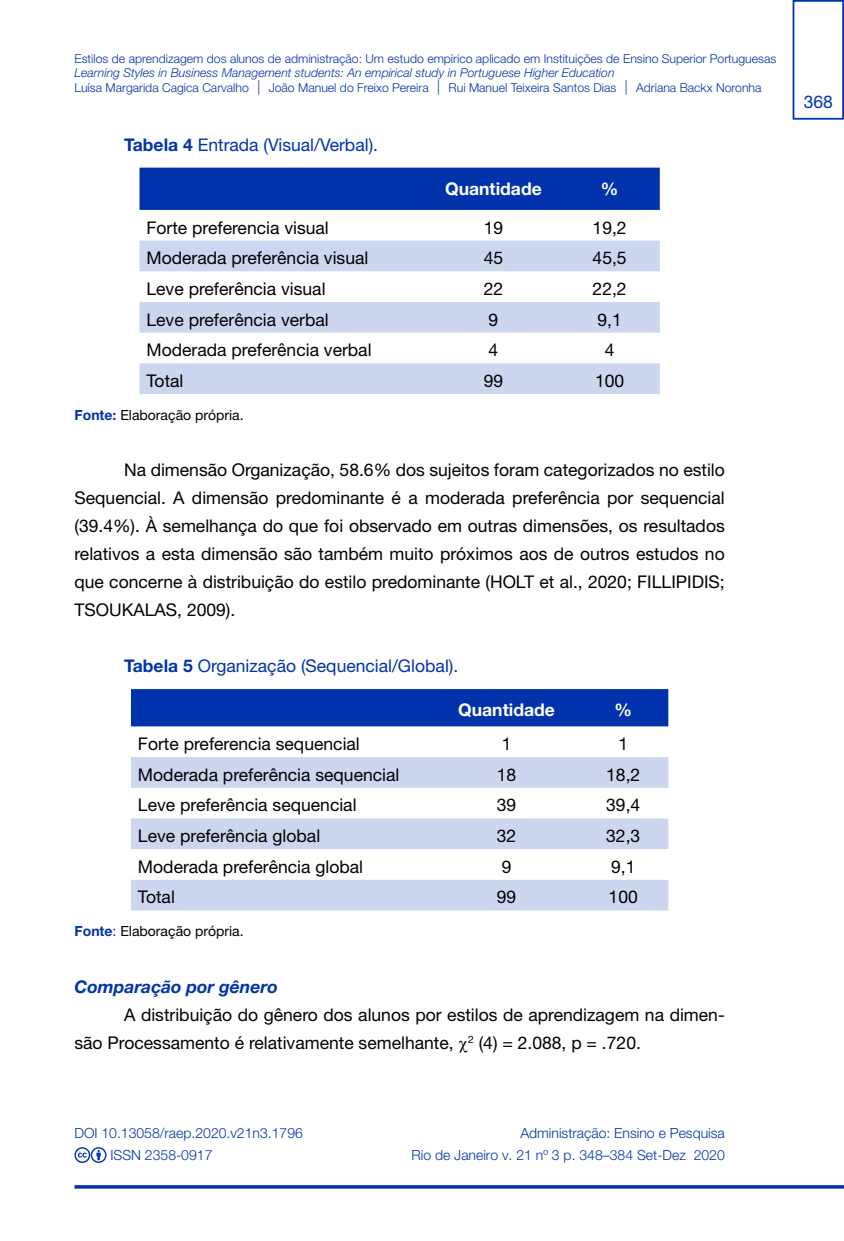
<style>
.page{position:relative;width:844px;height:1241px;background:#fff}
.page>*{position:absolute;margin:0;border:0;box-sizing:border-box;transform-origin:0 0}
.t1{font:17.5px/28px "Helvetica Neue";color:#000;text-align:justify}
.t2{font:17.5px "Helvetica Neue";color:#0033ab}
.t3{font:700 17.5px "Helvetica Neue";color:#fff}
.t4{font:italic 700 17.5px "Helvetica Neue";color:#0033ab}
.t5{font:300 14px/21.7px "Helvetica Neue";color:#0033ab;text-align:right}
.t6{font:14px "Helvetica Neue";color:#000}
.t7{font:300 12.25px "Helvetica Neue";color:#0033ab}
.t8{font:italic 300 12.25px "Helvetica Neue";color:#0033ab}
.s1{font-weight:700}
.s2{font-weight:700;color:#0033ab}
.s3{color:#0033ab}
</style>
<div class="page">
<svg style="left:74px;top:1185px;width:769px;height:3px;fill:#0033ab"></svg>
<svg style="left:74px;top:1147px;width:32px;height:15px"></svg>
<div style="left:792px;top:0;width:51px;height:120px;border:2px solid #0033ab"></div>
<div style="left:139px;top:168px;width:520px;height:42px;background:#0033ab"></div>
<svg style="left:139px;top:240px;width:520px;height:154px;fill:#ccd6ee"></svg>
<div style="left:131px;top:689px;width:537px;height:37px;background:#0033ab"></div>
<svg style="left:131px;top:757px;width:537px;height:153px;fill:#ccd6ee"></svg>
<p class="t7" style="left:74px;top:48px;width:703px">Estilos de aprendizagem dos alunos de administração: Um estudo empírico aplicado em Instituições de Ensino Superior Portuguesas</p>
<p class="t8" style="left:74px;top:63px;width:541px">Learning Styles in Business Management students: An empirical study in Portuguese Higher Education</p>
<p class="t7" style="left:74px;top:78px;width:688px">Luísa Margarida Cagica Carvalho ︱ João Manuel do Freixo Pereira ︱ Rui Manuel Teixeira Santos Dias ︱ Adriana Backx Noronha</p>
<p class="t2" style="left:124px;top:132px;width:255px"><span class="s1">Tabela 4</span> Entrada (Visual/Verbal).</p>
<p class="t3" style="left:445px;top:178px;width:98px">Quantidade</p>
<p class="t3" style="left:600px;top:178px;width:19px">%</p>
<p class="t1" style="left:146px;top:214px;width:184px">Forte preferencia visual</p>
<p class="t1" style="left:483px;top:214px;width:21px">19</p>
<p class="t1" style="left:592px;top:214px;width:36px">19,2</p>
<p class="t1" style="left:146px;top:245px;width:223px">Moderada preferência visual</p>
<p class="t1" style="left:483px;top:245px;width:21px">45</p>
<p class="t1" style="left:592px;top:245px;width:36px">45,5</p>
<p class="t1" style="left:146px;top:276px;width:180px">Leve preferência visual</p>
<p class="t1" style="left:483px;top:276px;width:21px">22</p>
<p class="t1" style="left:592px;top:276px;width:36px">22,2</p>
<p class="t1" style="left:146px;top:306px;width:184px">Leve preferência verbal</p>
<p class="t1" style="left:488px;top:306px;width:11px">9</p>
<p class="t1" style="left:597px;top:306px;width:26px">9,1</p>
<p class="t1" style="left:146px;top:337px;width:226px">Moderada preferência verbal</p>
<p class="t1" style="left:488px;top:337px;width:11px">4</p>
<p class="t1" style="left:604px;top:337px;width:11px">4</p>
<p class="t1" style="left:146px;top:368px;width:38px">Total</p>
<p class="t1" style="left:483px;top:368px;width:21px">99</p>
<p class="t1" style="left:595px;top:368px;width:31px">100</p>
<p class="t6" style="left:74px;top:405px;width:171px"><span class="s2">Fonte:</span> Elaboração própria.</p>
<p class="t1" style="left:74px;top:456px;width:651px;text-indent:50px">Na dimensão Organização, 58.6% dos sujeitos foram categorizados no estilo Sequencial. A dimensão predominante é a moderada preferência por sequencial (39.4%). À semelhança do que foi observado em outras dimensões, os resultados relativos a esta dimensão são também muito próximos aos de outros estudos no que concerne à distribuição do estilo predominante (HOLT et al., 2020; FILLIPIDIS; TSOUKALAS, 2009).</p>
<p class="t2" style="left:124px;top:653px;width:335px"><span class="s1">Tabela 5</span> Organização (Sequencial/Global).</p>
<p class="t3" style="left:458px;top:699px;width:98px">Quantidade</p>
<p class="t3" style="left:614px;top:699px;width:19px">%</p>
<p class="t1" style="left:138px;top:730px;width:223px">Forte preferencia sequencial</p>
<p class="t1" style="left:501px;top:730px;width:11px">1</p>
<p class="t1" style="left:618px;top:730px;width:11px">1</p>
<p class="t1" style="left:138px;top:761px;width:263px">Moderada preferência sequencial</p>
<p class="t1" style="left:496px;top:761px;width:21px">18</p>
<p class="t1" style="left:606px;top:761px;width:36px">18,2</p>
<p class="t1" style="left:138px;top:792px;width:220px">Leve preferência sequencial</p>
<p class="t1" style="left:496px;top:792px;width:21px">39</p>
<p class="t1" style="left:606px;top:792px;width:36px">39,4</p>
<p class="t1" style="left:138px;top:822px;width:184px">Leve preferência global</p>
<p class="t1" style="left:496px;top:822px;width:21px">32</p>
<p class="t1" style="left:606px;top:822px;width:36px">32,3</p>
<p class="t1" style="left:138px;top:853px;width:226px">Moderada preferência global</p>
<p class="t1" style="left:501px;top:853px;width:11px">9</p>
<p class="t1" style="left:611px;top:853px;width:26px">9,1</p>
<p class="t1" style="left:138px;top:884px;width:38px">Total</p>
<p class="t1" style="left:496px;top:884px;width:21px">99</p>
<p class="t1" style="left:608px;top:884px;width:31px">100</p>
<p class="t6" style="left:74px;top:921px;width:171px"><span class="s2">Fonte</span><span class="s3">:</span> Elaboração própria.</p>
<p class="t4" style="left:74px;top:975px;width:205px">Comparação por gênero</p>
<p class="t1" style="left:74px;top:1001px;width:651px;text-indent:50px">A distribuição do gênero dos alunos por estilos de aprendizagem na dimen&shy;são Processamento é relativamente semelhante, <sup>2</sup> (4) = 2.088, p = .720.</p>
<p class="t2" style="left:803px;top:89px;width:31px">368</p>
<p class="t5" style="left:110px;top:1120px;width:194px;text-align:left;text-indent:-36px">DOI 10.13058/raep.2020.v21n3.1796<br>ISSN 2358-0917</p>
<p class="t5" style="left:411px;top:1120px;width:315px">Administração: Ensino e Pesquisa<br>Rio de Janeiro v. 21 nº 3 p. 348–384 Set-Dez 2020</p>
</div>
